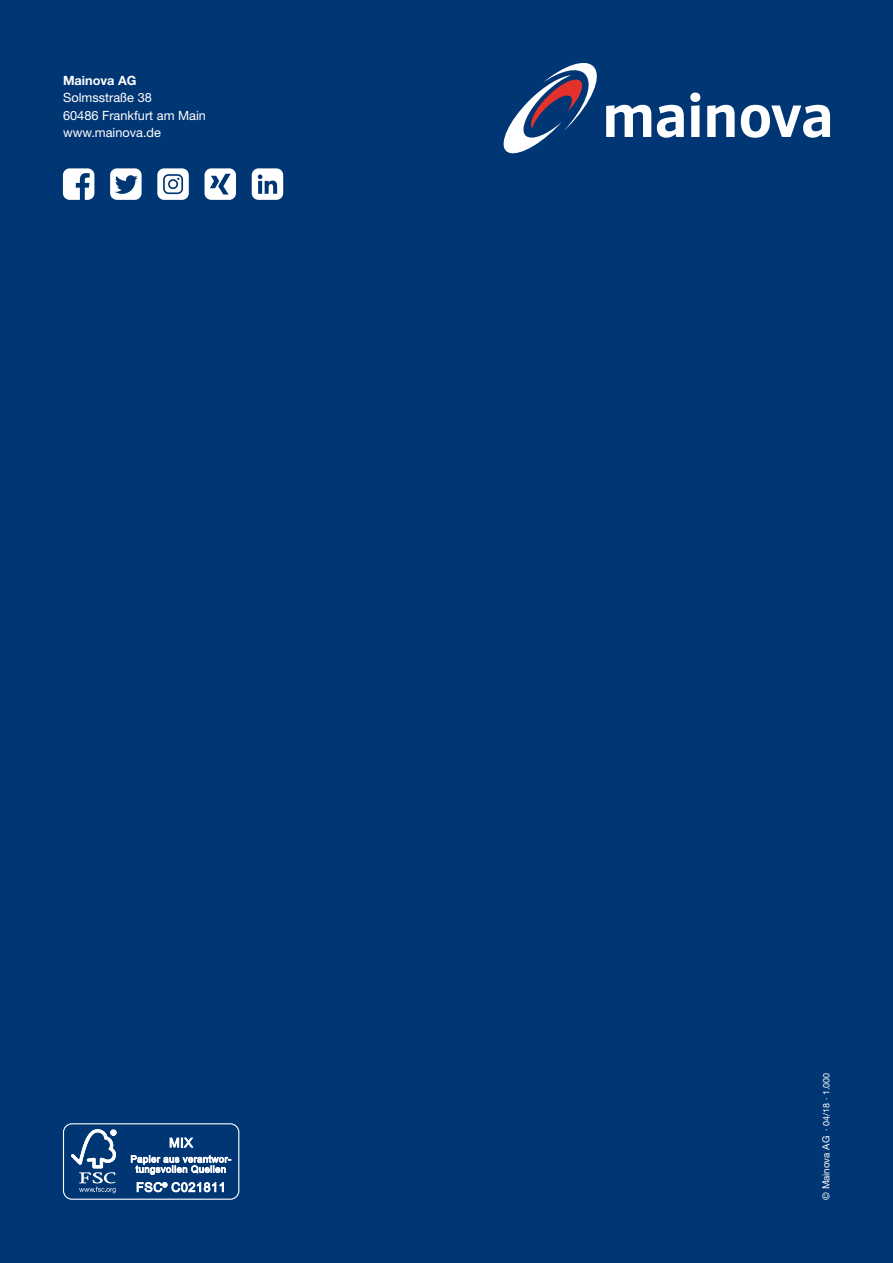
<style>
.page{position:relative;width:893px;height:1263px;background:#003674}
.page>*{position:absolute;margin:0;border:0;box-sizing:border-box;transform-origin:0 0}
.t1{font:12.75px/17.2px "Helvetica Neue LT Pro";color:#fff}
.t2{font:700 12.75px "Helvetica Neue LT Pro";color:#fff}
.t3{font:9px "Helvetica Neue LT Pro";color:#fff}
.s1{font-size:9.75px}
</style>
<div class="page">
<div style="left:63px;top:1123px;width:176px;height:77px;border:1px solid #fff;border-radius:8px"></div>
<svg style="left:71px;top:1129px;width:45px;height:64px"></svg>
<svg style="left:170px;top:1137px;width:23px;height:11px"></svg>
<svg style="left:131px;top:1155px;width:100px;height:20px"></svg>
<svg style="left:137px;top:1182px;width:87px;height:10px"></svg>
<svg style="left:63px;top:168px;width:31px;height:32px"></svg>
<svg style="left:110px;top:168px;width:32px;height:32px"></svg>
<svg style="left:503px;top:62px;width:327px;height:92px"></svg>
<svg style="left:157px;top:168px;width:32px;height:32px"></svg>
<svg style="left:252px;top:168px;width:31px;height:32px"></svg>
<svg style="left:205px;top:168px;width:31px;height:32px"></svg>
<p class="t2" style="left:63px;top:73px;width:75px">Mainova AG</p>
<p class="t1" style="left:63px;top:89px;width:144px">Solmsstraße 38<br>60486 Frankfurt am Main www.mainova.de</p>
<p class="t3" style="left:821px;top:1200px;width:129px;rotate:-90deg"><span class="s1">© Mainova AG</span> · 04/18 · 1.000</p>
</div>
